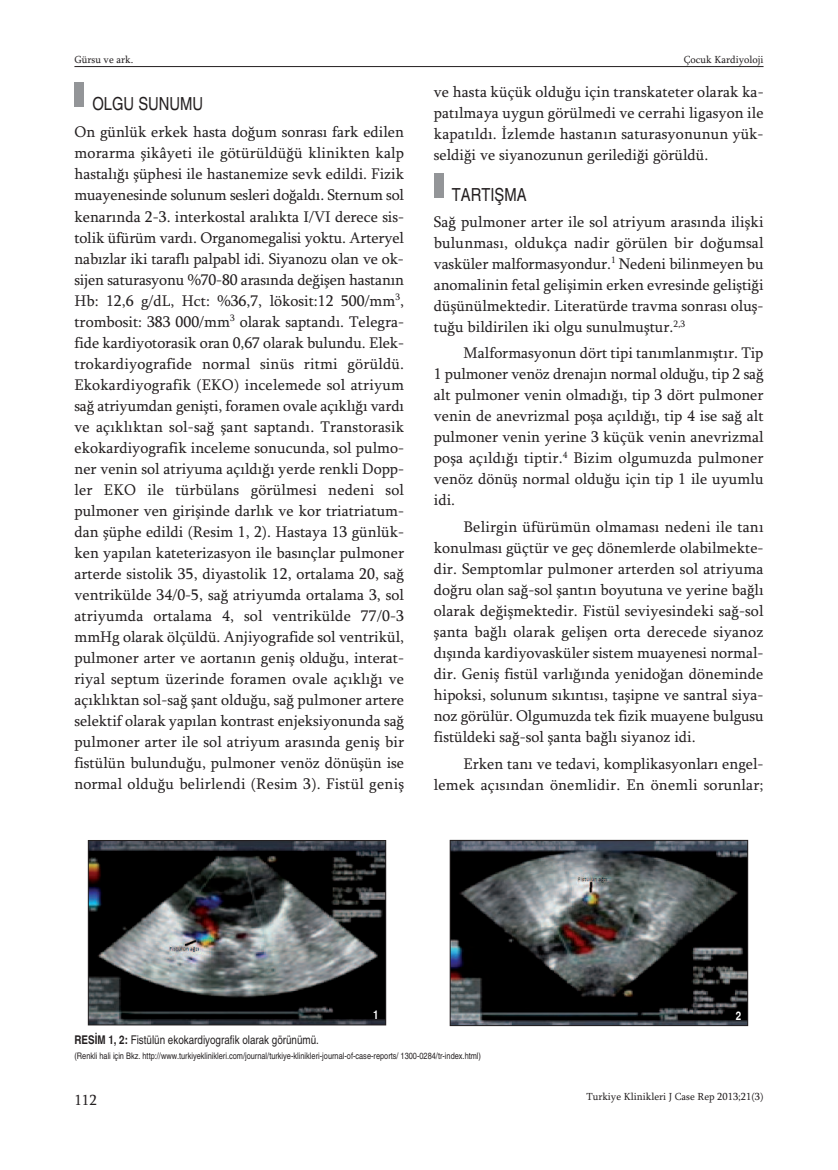
<style>
.page{position:relative;width:838px;height:1170px;background:#fff}
.page>*{position:absolute;margin:0;border:0;box-sizing:border-box;transform-origin:0 0}
.t1{font:condensed 18px "Helvetica";color:#231f20}
.t2{font:15.75px/21px "Sylfaen";color:#231f20;text-align:justify}
.t3{font:15px "Sylfaen";color:#231f20}
.t4{font:condensed 12px "Helvetica";color:#231f20}
.t5{font:700 condensed 12px "Helvetica";color:#fff}
.t6{font:10.5px "Sylfaen";color:#231f20}
.t7{font:condensed 9px "Helvetica";color:#231f20}
.s1{font-weight:700}
</style>
<div class="page">
<hr style="left:74px;top:66px;width:689px;height:1px;background:#231f20">
<div style="left:434px;top:173px;width:9px;height:25px;background:#939598"></div>
<div style="left:74px;top:82px;width:10px;height:25px;background:#939598"></div>
<img style="left:90px;top:842px;width:294px;height:181px">
<div style="left:88px;top:840px;width:298px;height:185px;border:1px solid #231f20"></div>
<img style="left:452px;top:842px;width:294px;height:181px">
<div style="left:450px;top:840px;width:298px;height:185px;border:1px solid #231f20"></div>
<p class="t6" style="left:74px;top:53px;width:60px">Gürsu ve ark.</p>
<p class="t6" style="left:684px;top:53px;width:81px">Çocuk Kardiyoloji</p>
<p class="t1" style="left:92px;top:93px;width:112px">OLGU SUNUMU</p>
<p class="t2" style="left:74px;top:121px;width:331px">On günlük erkek hasta doğum sonrası fark edilen morarma şikâyeti ile götürüldüğü klinikten kalp hastalığı şüphesi ile hastanemize sevk edildi. Fizik muayenesinde solunum sesleri doğaldı. Sternum sol kenarında 2-3. interkostal aralıkta I/VI derece sis&shy;tolik üfürüm vardı. Organomegalisi yoktu. Arteryel nabızlar iki taraflı palpabl idi. Siyanozu olan ve ok&shy;sijen saturasyonu %70-80 arasında değişen hastanın Hb: 12,6 g/dL, Hct: %36,7, lökosit:12 500/mm<sup>3</sup>, trombosit: 383 000/mm<sup>3</sup> olarak saptandı. Telegra&shy;fide kardiyotorasik oran 0,67 olarak bulundu. Elek&shy;trokardiyografide normal sinüs ritmi görüldü.<br>Ekokardiyografik (EKO) incelemede sol atriyum sağ atriyumdan genişti, foramen ovale açıklığı vardı ve açıklıktan sol-sağ şant saptandı. Transtorasik ekokardiyografik inceleme sonucunda, sol pulmo&shy;ner venin sol atriyuma açıldığı yerde renkli Dopp&shy;ler EKO ile türbülans görülmesi nedeni sol pulmoner ven girişinde darlık ve kor triatriatum&shy;dan şüphe edildi (Resim 1, 2). Hastaya 13 günlük&shy;ken yapılan kateterizasyon ile basınçlar pulmoner arterde sistolik 35, diyastolik 12, ortalama 20, sağ ventrikülde 34/0-5, sağ atriyumda ortalama 3, sol atriyumda ortalama 4, sol ventrikülde 77/0-3 mmHg olarak ölçüldü. Anjiyografide sol ventrikül, pulmoner arter ve aortanın geniş olduğu, interat&shy;riyal septum üzerinde foramen ovale açıklığı ve açıklıktan sol-sağ şant olduğu, sağ pulmoner artere selektif olarak yapılan kontrast enjeksiyonunda sağ pulmoner arter ile sol atriyum arasında geniş bir fistülün bulunduğu, pulmoner venöz dönüşün ise normal olduğu belirlendi (Resim 3). Fistül geniş</p>
<p class="t2" style="left:434px;top:81px;width:331px">ve hasta küçük olduğu için transkateter olarak ka&shy;patılmaya uygun görülmedi ve cerrahi ligasyon ile kapatıldı. İzlemde hastanın saturasyonunun yük&shy;seldiği ve siyanozunun gerilediği görüldü.</p>
<p class="t1" style="left:452px;top:185px;width:76px">TARTIŞMA</p>
<p class="t2" style="left:434px;top:211px;width:331px">Sağ pulmoner arter ile sol atriyum arasında ilişki bulunması, oldukça nadir görülen bir doğumsal vasküler malformasyondur.<sup>1</sup> Nedeni bilinmeyen bu anomalinin fetal gelişimin erken evresinde geliştiği düşünülmektedir. Literatürde travma sonrası oluş&shy;tuğu bildirilen iki olgu sunulmuştur.<sup>2,3</sup></p>
<p class="t2" style="left:434px;top:342px;width:331px;text-indent:30px">Malformasyonun dört tipi tanımlanmıştır. Tip 1 pulmoner venöz drenajın normal olduğu, tip 2 sağ alt pulmoner venin olmadığı, tip 3 dört pulmoner venin de anevrizmal poşa açıldığı, tip 4 ise sağ alt pulmoner venin yerine 3 küçük venin anevrizmal poşa açıldığı tiptir.<sup>4</sup> Bizim olgumuzda pulmoner venöz dönüş normal olduğu için tip 1 ile uyumlu idi.</p>
<p class="t2" style="left:434px;top:516px;width:331px;text-indent:30px">Belirgin üfürümün olmaması nedeni ile tanı konulması güçtür ve geç dönemlerde olabilmekte&shy;dir. Semptomlar pulmoner arterden sol atriyuma doğru olan sağ-sol şantın boyutuna ve yerine bağlı olarak değişmektedir. Fistül seviyesindeki sağ-sol şanta bağlı olarak gelişen orta derecede siyanoz dışında kardiyovasküler sistem muayenesi normal&shy;dir. Geniş fistül varlığında yenidoğan döneminde hipoksi, solunum sıkıntısı, taşipne ve santral siya&shy;noz görülür. Olgumuzda tek fizik muayene bulgusu fistüldeki sağ-sol şanta bağlı siyanoz idi.</p>
<p class="t2" style="left:434px;top:752px;width:331px;text-align:right">Erken tanı ve tedavi, komplikasyonları engel&shy;lemek açısından önemlidir. En önemli sorunlar;</p>
<p class="t5" style="left:373px;top:1007px;width:7px">1</p>
<p class="t5" style="left:736px;top:1008px;width:7px">2</p>
<p class="t4" style="left:74px;top:1032px;width:246px"><span class="s1">RESİM 1, 2:</span> Fistülün ekokardiyografik olarak görünümü.</p>
<p class="t7" style="left:74px;top:1050px;width:408px">(Renkli hali için Bkz. http://www.turkiyeklinikleri.com/journal/turkiye-klinikleri-journal-of-case-reports/ 1300-0284/tr-index.html)</p>
<p class="t3" style="left:74px;top:1091px;width:24px">112</p>
<p class="t6" style="left:586px;top:1090px;width:179px">Turkiye Klinikleri J Case Rep 2013;21(3)</p>
</div>
